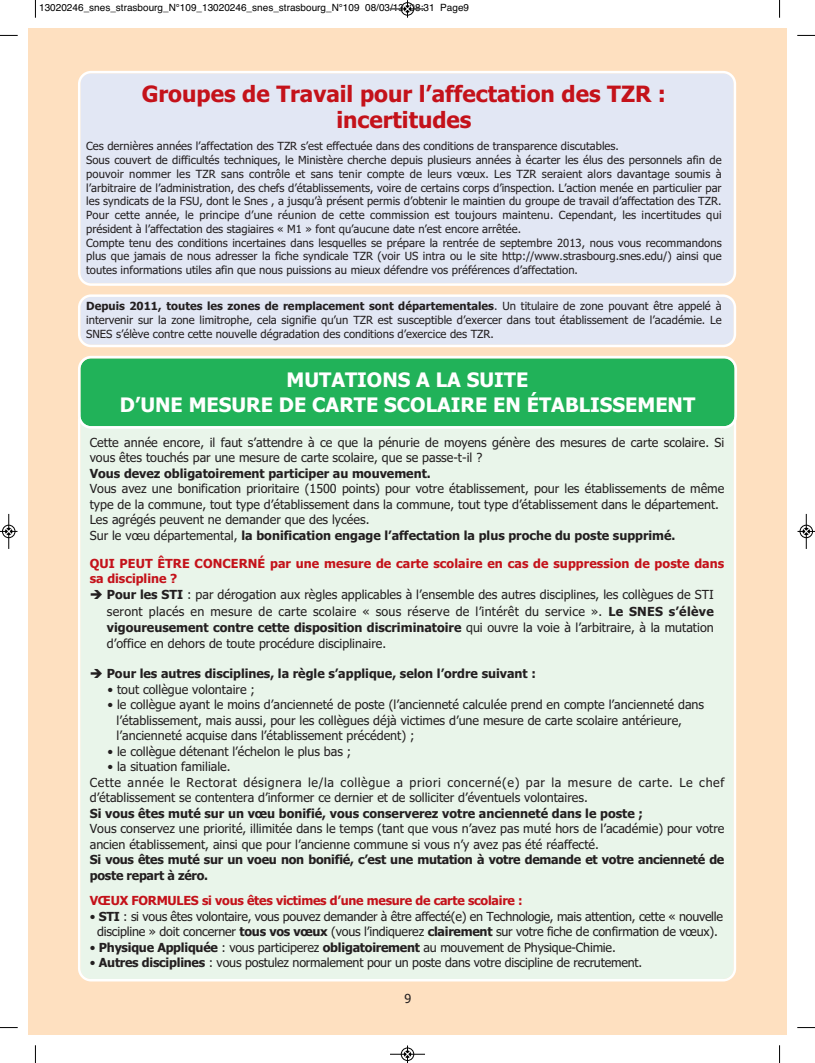
<style>
.page{position:relative;width:815px;height:1063px;background:#fff}
.page>*{position:absolute;margin:0;border:0;box-sizing:border-box;transform-origin:0 0}
.t1{font:700 22.5px/26.2px "Tahoma";color:#c4121a;text-align:center}
.t2{font:700 20px/25px "Tahoma";color:#fff;text-align:center}
.t3{font:12.5px/15.5px "Tahoma";color:#231f20}
.t4{font:12.5px/15.5px "Tahoma";letter-spacing:-.02em;color:#231f20;text-align:center}
.t5{font:700 12.5px "Tahoma";color:#231f20}
.t6{font:700 12.5px/15.5px "Tahoma";letter-spacing:-.02em;color:#231f20}
.t7{font:700 12.5px/15.5px "Tahoma";letter-spacing:.005em;color:#c4121a}
.t8{font:700 12.5px "Tahoma";letter-spacing:-.02em;color:#c4121a}
.t9{font:11.25px/13.8px "Tahoma";color:#231f20}
.t10{font:10px "Helvetica";color:#000}
.s1{font-weight:700}
</style>
<div class="page">
<div style="left:28px;top:28px;width:759px;height:1007px;background:#fee0c0"></div>
<div style="left:78px;top:429px;width:658px;height:552px;background:#e9f5ea"></div>
<div style="left:78px;top:71px;width:658px;height:215px;background:#e2e7f4"></div>
<svg style="left:78px;top:294px;width:658px;height:53px;background:#e5e9f4"></svg>
<svg style="left:78px;top:356px;width:659px;height:73px;background:#34b866"></svg>
<svg style="left:35px;top:0;width:1px;height:18px"></svg>
<svg style="left:0;top:35px;width:18px;height:1px"></svg>
<svg style="left:779px;top:0;width:1px;height:18px"></svg>
<svg style="left:797px;top:35px;width:18px;height:1px"></svg>
<svg style="left:35px;top:1045px;width:1px;height:18px"></svg>
<svg style="left:0;top:1027px;width:18px;height:1px"></svg>
<svg style="left:779px;top:1045px;width:1px;height:18px"></svg>
<svg style="left:797px;top:1027px;width:18px;height:1px"></svg>
<div style="left:401px;top:2px;width:13px;height:14px;border:1px solid #fff;border-radius:50%"></div>
<hr style="left:390px;top:9px;width:35px;height:1px;background:#000">
<div style="left:401px;top:3px;width:13px;height:12px;border:1px solid #000;border-radius:50%"></div>
<svg style="left:404px;top:0;width:7px;height:18px"></svg>
<hr style="left:390px;top:1054px;width:35px;height:1px;background:#000">
<div style="left:401px;top:1048px;width:13px;height:13px;border:1px solid #000;border-radius:50%"></div>
<svg style="left:404px;top:1045px;width:7px;height:18px"></svg>
<hr style="left:9px;top:514px;width:1px;height:35px;background:#000">
<div style="left:2px;top:525px;width:13px;height:13px;border:1px solid #000;border-radius:50%"></div>
<svg style="left:0;top:528px;width:18px;height:7px"></svg>
<hr style="left:806px;top:514px;width:1px;height:35px;background:#000">
<div style="left:800px;top:525px;width:13px;height:13px;border:1px solid #000;border-radius:50%"></div>
<svg style="left:798px;top:528px;width:17px;height:7px"></svg>
<svg style="left:91px;top:590px;width:11px;height:9px"></svg>
<svg style="left:91px;top:669px;width:11px;height:9px"></svg>
<p class="t10" style="left:39px;top:2px;width:431px">13020246_snes_strasbourg_N°109_13020246_snes_strasbourg_N°109 08/03/13 08:31 Page9</p>
<h1 class="t1" style="left:142px;top:83px;width:526px">Groupes de Travail pour l’affectation des TZR : incertitudes</h1>
<p class="t9" style="left:86px;top:140px;width:637px">Ces dernières années l’affectation des TZR s’est effectuée dans des conditions de transparence discutables.<br>Sous couvert de difficultés techniques, le Ministère cherche depuis plusieurs années à écarter les élus des personnels afin de pouvoir nommer les TZR sans contrôle et sans tenir compte de leurs vœux. Les TZR seraient alors davantage soumis à l’arbitraire de l’administration, des chefs d’établissements, voire de certains corps d’inspection. L’action menée en particulier par les syndicats de la FSU, dont le Snes , a jusqu’à présent permis d’obtenir le maintien du groupe de travail d’affectation des TZR.<br>Pour cette année, le principe d’une réunion de cette commission est toujours maintenu. Cependant, les incertitudes qui président à l’affectation des stagiaires « M1 » font qu’aucune date n’est encore arrêtée.<br>Compte tenu des conditions incertaines dans lesquelles se prépare la rentrée de septembre 2013, nous vous recommandons plus que jamais de nous adresser la fiche syndicale TZR (voir US intra ou le site http://www.strasbourg.snes.edu/) ainsi que toutes informations utiles afin que nous puissions au mieux défendre vos préférences d’affectation.</p>
<p class="t9" style="left:86px;top:299px;width:637px;text-align:justify"><span class="s1">Depuis 2011, toutes les zones de remplacement sont départementales</span>. Un titulaire de zone pouvant être appelé à intervenir sur la zone limitrophe, cela signifie qu’un TZR est susceptible d’exercer dans tout établissement de l’académie. Le SNES s’élève contre cette nouvelle dégradation des conditions d’exercice des TZR.</p>
<h2 class="t2" style="left:120px;top:369px;width:577px">MUTATIONS A LA SUITE<br>D’UNE MESURE DE CARTE SCOLAIRE EN ÉTABLISSEMENT</h2>
<p class="t3" style="left:90px;top:435px;width:636px">Cette année encore, il faut s’attendre à ce que la pénurie de moyens génère des mesures de carte scolaire. Si vous êtes touchés par une mesure de carte scolaire, que se passe-t-il ?</p>
<p class="t5" style="left:90px;top:468px;width:343px">Vous devez obligatoirement participer au mouvement.</p>
<p class="t3" style="left:90px;top:481px;width:636px">Vous avez une bonification prioritaire (1500 points) pour votre établissement, pour les établissements de même type de la commune, tout type d’établissement dans la commune, tout type d’établissement dans le département.<br>Les agrégés peuvent ne demander que des lycées.<br>Sur le vœu départemental, <span class="s1">la bonification engage l’affectation la plus proche du poste supprimé.</span></p>
<p class="t7" style="left:90px;top:557px;width:636px">QUI PEUT ÊTRE CONCERNÉ par une mesure de carte scolaire en cas de suppression de poste dans sa discipline ?</p>
<p class="t3" style="left:107px;top:587px;width:608px;line-height:16.2px;text-align:justify"><span class="s1">Pour les STI</span> : par dérogation aux règles applicables à l’ensemble des autres disciplines, les collègues de STI seront placés en mesure de carte scolaire « sous réserve de l’intérêt du service ». <span class="s1">Le SNES s’élève vigoureusement contre cette disposition discriminatoire</span> qui ouvre la voie à l’arbitraire, à la mutation d’office en dehors de toute procédure disciplinaire.</p>
<p class="t5" style="left:107px;top:669px;width:431px">Pour les autres disciplines, la règle s’applique, selon l’ordre suivant :</p>
<p class="t3" style="left:107px;top:682px;width:149px">• tout collègue volontaire ;</p>
<p class="t3" style="left:117px;top:697px;width:589px;text-indent:-9px">• le collègue ayant le moins d’ancienneté de poste (l’ancienneté calculée prend en compte l’ancienneté dans l’établissement, mais aussi, pour les collègues déjà victimes d’une mesure de carte scolaire antérieure, l’ancienneté acquise dans l’établissement précédent) ;</p>
<p class="t3" style="left:107px;top:744px;width:245px">• le collègue détenant l’échelon le plus bas ;</p>
<p class="t3" style="left:90px;top:759px;width:636px;text-indent:18px">• la situation familiale.<br>Cette année le Rectorat désignera le/la collègue a priori concerné(e) par la mesure de carte. Le chef d’établissement se contentera d’informer ce dernier et de solliciter d’éventuels volontaires.</p>
<p class="t5" style="left:90px;top:808px;width:555px">Si vous êtes muté sur un vœu bonifié, vous conserverez votre ancienneté dans le poste ;</p>
<p class="t3" style="left:90px;top:821px;width:636px">Vous conservez une priorité, illimitée dans le temps (tant que vous n’avez pas muté hors de l’académie) pour votre ancien établissement, ainsi que pour l’ancienne commune si vous n’y avez pas été réaffecté.</p>
<p class="t6" style="left:90px;top:853px;width:636px">Si vous êtes muté sur un voeu non bonifié, c’est une mutation à votre demande et votre ancienneté de poste repart à zéro.</p>
<p class="t8" style="left:90px;top:896px;width:434px">VŒUX FORMULES si vous êtes victimes d’une mesure de carte scolaire :</p>
<p class="t4" style="left:90px;top:909px;width:635px">• <span class="s1">STI</span> : si vous êtes volontaire, vous pouvez demander à être affecté(e) en Technologie, mais attention, cette « nouvelle discipline » doit concerner <span class="s1">tous vos vœux</span> (vous l’indiquerez <span class="s1">clairement</span> sur votre fiche de confirmation de vœux).</p>
<p class="t3" style="left:90px;top:940px;width:528px">• <span class="s1">Physique Appliquée</span> : vous participerez <span class="s1">obligatoirement</span> au mouvement de Physique-Chimie.</p>
<p class="t3" style="left:90px;top:955px;width:554px">• <span class="s1">Autres disciplines</span> : vous postulez normalement pour un poste dans votre discipline de recrutement.</p>
<p class="t3" style="left:404px;top:991px;width:8px">9</p>
</div>
